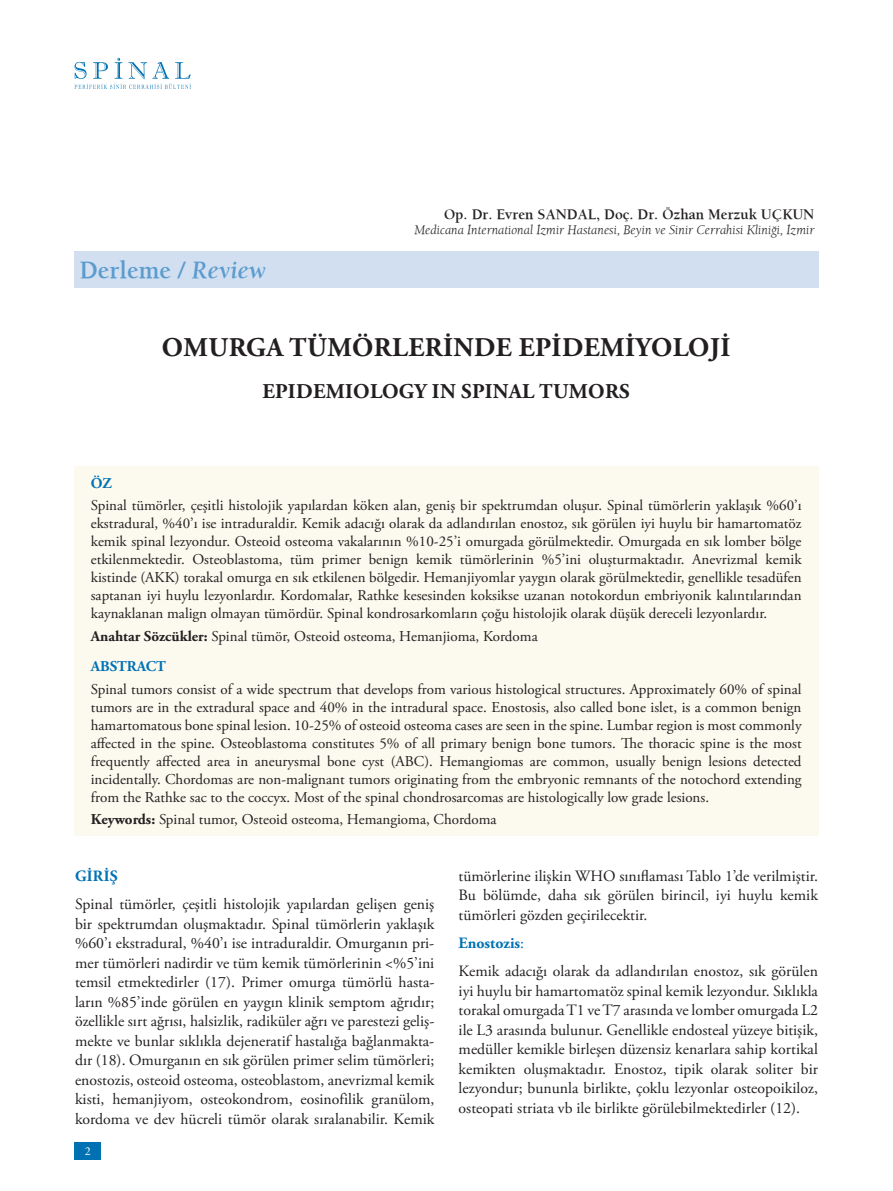
<style>
.page{position:relative;width:893px;height:1191px;background:#fff}
.page>*{position:absolute;margin:0;border:0;box-sizing:border-box;transform-origin:0 0}
.t1{font:700 27px "Adobe Garamond Pro";letter-spacing:.015em;color:#231f20}
.t2{font:700 25.5px "Berkeley";color:#5b9bce}
.t3{font:700 21px "Adobe Garamond Pro";letter-spacing:.015em;color:#231f20}
.t4{font:15.75px/19.5px "Adobe Garamond Pro";color:#231f20;text-align:justify}
.t5{font:700 15.75px "Adobe Garamond Pro";color:#0072b4}
.t6{font:15px/18px "Adobe Garamond Pro";color:#231f20;text-align:justify}
.t7{font:700 15px "Berkeley";color:#231f20}
.t8{font:700 15px "Adobe Garamond Pro";color:#0072b4}
.t9{font:italic 13.5px "Berkeley";color:#231f20}
.t10{font:12px "Adobe Garamond Pro";color:#fff}
.s1{font-style:italic}
.s2{font-weight:700}
.s3{font-weight:700;color:#0072b4}
.s4{color:#0072b4}
</style>
<div class="page">
<div style="left:74px;top:1141px;width:27px;height:18px;background:#0072b4"></div>
<svg style="left:74px;top:58px;width:117px;height:31px"></svg>
<div style="left:74px;top:251px;width:745px;height:37px;background:#d1dff0"></div>
<div style="left:74px;top:466px;width:745px;height:369px;background:#fcf9ef"></div>
<h2 class="t2" style="left:79px;top:255px;width:188px">Derleme / <span class="s1">Review</span></h2>
<p class="t7" style="left:444px;top:205px;width:372px">Op. Dr. Evren SANDAL, Doç. Dr. Özhan Merzuk UÇKUN</p>
<p class="t9" style="left:415px;top:221px;width:401px">Medicana İnternational İzmir Hastanesi, Beyin ve Sinir Cerrahisi Kliniği, İzmir</p>
<h1 class="t1" style="left:162px;top:331px;width:570px">OMURGA TÜMÖRLERİNDE EPİDEMİYOLOJİ</h1>
<h3 class="t3" style="left:262px;top:379px;width:369px">EPIDEMIOLOGY IN SPINAL TUMORS</h3>
<p class="t8" style="left:91px;top:474px;width:23px">ÖZ</p>
<p class="t6" style="left:91px;top:497px;width:712px">Spinal tümörler, çeşitli histolojik yapılardan köken alan, geniş bir spektrumdan oluşur. Spinal tümörlerin yaklaşık %60’ı ekstradural, %40’ı ise intraduraldir. Kemik adacığı olarak da adlandırılan enostoz, sık görülen iyi huylu bir hamartomatöz kemik spinal lezyondur. Osteoid osteoma vakalarının %10-25’i omurgada görülmektedir. Omurgada en sık lomber bölge etkilenmektedir. Osteoblastoma, tüm primer benign kemik tümörlerinin %5’ini oluşturmaktadır. Anevrizmal kemik kistinde (AKK) torakal omurga en sık etkilenen bölgedir. Hemanjiyomlar yaygın olarak görülmektedir, genellikle tesadüfen saptanan iyi huylu lezyonlardır. Kordomalar, Rathke kesesinden koksikse uzanan notokordun embriyonik kalıntılarından kaynaklanan malign olmayan tümördür. Spinal kondrosarkomların çoğu histolojik olarak düşük dereceli lezyonlardır.</p>
<p class="t6" style="left:91px;top:621px;width:448px;line-height:30.8px"><span class="s2">Anahtar Sözcükler:</span> Spinal tümör, Osteoid osteoma, Hemanjioma, Kordoma<br><span class="s3">ABSTRACT</span></p>
<p class="t6" style="left:91px;top:680px;width:712px">Spinal tumors consist of a wide spectrum that develops from various histological structures. Approximately 60% of spinal tumors are in the extradural space and 40% in the intradural space. Enostosis, also called bone islet, is a common benign hamartomatous bone spinal lesion. 10-25% of osteoid osteoma cases are seen in the spine. Lumbar region is most commonly affected in the spine. Osteoblastoma constitutes 5% of all primary benign bone tumors. The thoracic spine is the most frequently affected area in aneurysmal bone cyst (ABC). Hemangiomas are common, usually benign lesions detected incidentally. Chordomas are non-malignant tumors originating from the embryonic remnants of the notochord extending from the Rathke sac to the coccyx. Most of the spinal chondrosarcomas are histologically low grade lesions.</p>
<p class="t6" style="left:91px;top:810px;width:407px"><span class="s2">Keywords:</span> Spinal tumor, Osteoid osteoma, Hemangioma, Chordoma</p>
<p class="t5" style="left:75px;top:867px;width:44px">GIRIŞ</p>
<p class="t4" style="left:75px;top:894px;width:361px">Spinal tümörler, çeşitli histolojik yapılardan gelişen geniş bir spektrumdan oluşmaktadır. Spinal tümörlerin yaklaşık %60’ı ekstradural, %40’ı ise intraduraldir. Omurganın pri&shy;mer tümörleri nadirdir ve tüm kemik tümörlerinin &lt;%5’ini temsil etmektedirler (17). Primer omurga tümörlü hasta&shy;ların %85’inde görülen en yaygın klinik semptom ağrıdır; özellikle sırt ağrısı, halsizlik, radiküler ağrı ve parestezi geliş&shy;mekte ve bunlar sıklıkla dejeneratif hastalığa bağlanmakta&shy;dır (18). Omurganın en sık görülen primer selim tümörleri; enostozis, osteoid osteoma, osteoblastom, anevrizmal kemik kisti, hemanjiyom, osteokondrom, eosinofilik granülom, kordoma ve dev hücreli tümör olarak sıralanabilir. Kemik</p>
<p class="t4" style="left:459px;top:866px;width:361px">tümörlerine ilişkin WHO sınıflaması Tablo 1’de verilmiştir.<br>Bu bölümde, daha sık görülen birincil, iyi huylu kemik tümörleri gözden geçirilecektir.</p>
<p class="t4" style="left:459px;top:929px;width:361px;line-height:28px"><span class="s3">Enostozis</span><span class="s4">:<br></span>Kemik adacığı olarak da adlandırılan enostoz, sık görülen</p>
<p class="t4" style="left:459px;top:981px;width:361px">iyi huylu bir hamartomatöz spinal kemik lezyondur. Sıklıkla torakal omurgada T1 ve T7 arasında ve lomber omurgada L2 ile L3 arasında bulunur. Genellikle endosteal yüzeye bitişik, medüller kemikle birleşen düzensiz kenarlara sahip kortikal kemikten oluşmaktadır. Enostoz, tipik olarak soliter bir lezyondur; bununla birlikte, çoklu lezyonlar osteopoikiloz, osteopati striata vb ile birlikte görülebilmektedirler (12).</p>
<p class="t10" style="left:85px;top:1143px;width:7px">2</p>
</div>
